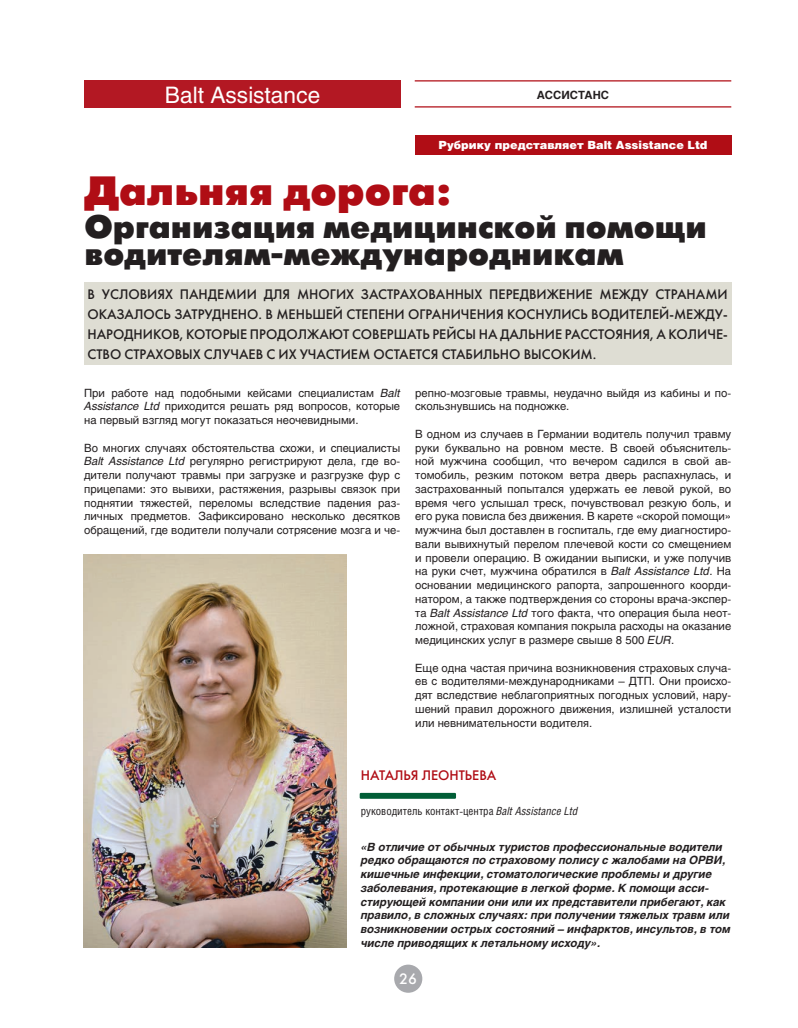
<style>
.page{position:relative;width:798px;height:1028px;background:#fff}
.page>*{position:absolute;margin:0;border:0;box-sizing:border-box;transform-origin:0 0}
.t1{font:40.88px "Futuris XC";color:#b00d15}
.t2{font:32.5px/26.2px "Futuris XC";color:#231f20}
.t3{font:22.5px "Helios C";color:#fff}
.t4{font:15px "Futura Futuris C";color:#fff}
.t5{font:13.75px/20px "Futura Futuris C";color:#231f20;text-align:justify}
.t6{font:13.75px "Futura Futuris C";color:#b00d15}
.t7{font:11.25px/13.8px "Helios C";color:#231f20;text-align:justify}
.t8{font:italic 700 11.25px/13.8px "Helios C";color:#231f20}
.t9{font:11.25px "Helios Cond C";color:#231f20}
.t10{font:11.25px "Helios Black C";color:#fff}
.t11{font:700 11.25px "Helios C";color:#231f20}
.s1{font-style:italic}
</style>
<div class="page">
<div style="left:394px;top:964px;width:28px;height:28px;background:#a8a9ad;border-radius:50%"></div>
<div style="left:414px;top:135px;width:317px;height:19px;background:#b00d15"></div>
<div style="left:84px;top:80px;width:317px;height:27px;background:#b31823"></div>
<hr style="left:414px;top:80px;width:317px;height:1px;background:#b00d15">
<hr style="left:414px;top:106px;width:317px;height:1px;background:#b00d15">
<div style="left:84px;top:282px;width:647px;height:83px;background:#deddd3"></div>
<img style="left:84px;top:554px;width:262px;height:393px">
<div style="left:359px;top:793px;width:97px;height:5px;background:#015e37"></div>
<h3 class="t3" style="left:165px;top:81px;width:157px">Balt Assistance</h3>
<p class="t11" style="left:536px;top:89px;width:73px">АССИСТАНС</p>
<p class="t10" style="left:438px;top:138px;width:270px">Рубрику представляет Balt Assistance Ltd</p>
<h1 class="t1" style="left:84px;top:169px;width:368px">Дальняя дорога:</h1>
<h2 class="t2" style="left:84px;top:215px;width:623px">Организация медицинской помощи водителям-международникам</h2>
<p class="t5" style="left:87px;top:284px;width:641px">В УСЛОВИЯХ ПАНДЕМИИ ДЛЯ МНОГИХ ЗАСТРАХОВАННЫХ ПЕРЕДВИЖЕНИЕ МЕЖДУ СТРАНАМИ ОКАЗАЛОСЬ ЗАТРУДНЕНО. В МЕНЬШЕЙ СТЕПЕНИ ОГРАНИЧЕНИЯ КОСНУЛИСЬ ВОДИТЕЛЕЙ-МЕЖДУ-НАРОДНИКОВ, КОТОРЫЕ ПРОДОЛЖАЮТ СОВЕРШАТЬ РЕЙСЫ НА ДАЛЬНИЕ РАССТОЯНИЯ, А КОЛИЧЕ-СТВО СТРАХОВЫХ СЛУЧАЕВ С ИХ УЧАСТИЕМ ОСТАЕТСЯ СТАБИЛЬНО ВЫСОКИМ.</p>
<p class="t7" style="left:84px;top:386px;width:317px">При работе над подобными кейсами специалистам <span class="s1">Balt Assistance Ltd</span> приходится решать ряд вопросов, которые на первый взгляд могут показаться неочевидными.</p>
<p class="t7" style="left:84px;top:440px;width:317px">Во многих случаях обстоятельства схожи, и специалисты <span class="s1">Balt Assistance Ltd</span> регулярно регистрируют дела, где во&shy;дители получают травмы при загрузке и разгрузке фур с прицепами: это вывихи, растяжения, разрывы связок при поднятии тяжестей, переломы вследствие падения раз&shy;личных предметов. Зафиксировано несколько десятков обращений, где водители получали сотрясение мозга и че-</p>
<p class="t7" style="left:415px;top:385px;width:317px">репно-мозговые травмы, неудачно выйдя из кабины и по&shy;скользнувшись на подножке.</p>
<p class="t7" style="left:415px;top:427px;width:317px">В одном из случаев в Германии водитель получил травму руки буквально на ровном месте. В своей объяснитель&shy;ной мужчина сообщил, что вечером садился в свой ав&shy;томобиль, резким потоком ветра дверь распахнулась, и застрахованный попытался удержать ее левой рукой, во время чего услышал треск, почувствовал резкую боль, и его рука повисла без движения. В карете «скорой помощи» мужчина был доставлен в госпиталь, где ему диагностиро&shy;вали вывихнутый перелом плечевой кости со смещением и провели операцию. В ожидании выписки, и уже получив на руки счет, мужчина обратился в <span class="s1">Balt Assistance Ltd</span>. На основании медицинского рапорта, запрошенного коорди&shy;натором, а также подтверждения со стороны врача-экспер&shy;та <span class="s1">Balt Assistance Ltd</span> того факта, что операция была неот&shy;ложной, страховая компания покрыла расходы на оказание медицинских услуг в размере свыше 8 500 <span class="s1">EUR</span>.</p>
<p class="t7" style="left:415px;top:660px;width:317px">Еще одна частая причина возникновения страховых случа&shy;ев с водителями-международниками – ДТП. Они происхо&shy;дят вследствие неблагоприятных погодных условий, нару&shy;шений правил дорожного движения, излишней усталости или невнимательности водителя.</p>
<p class="t6" style="left:361px;top:767px;width:137px">НАТАЛЬЯ ЛЕОНТЬЕВА</p>
<p class="t9" style="left:361px;top:804px;width:218px">руководитель контакт-центра <span class="s1">Balt Assistance Ltd</span></p>
<p class="t8" style="left:361px;top:839px;width:371px">«В отличие от обычных туристов профессиональные водители редко обращаются по страховому полису с жалобами на ОРВИ, кишечные инфекции, стоматологические проблемы и другие заболевания, протекающие в легкой форме. К помощи асси&shy;стирующей компании они или их представители прибегают, как правило, в сложных случаях: при получении тяжелых травм или возникновении острых состояний – инфарктов, инсультов, в том числе приводящих к летальному исходу».</p>
<h3 class="t4" style="left:399px;top:969px;width:19px">26</h3>
</div>
